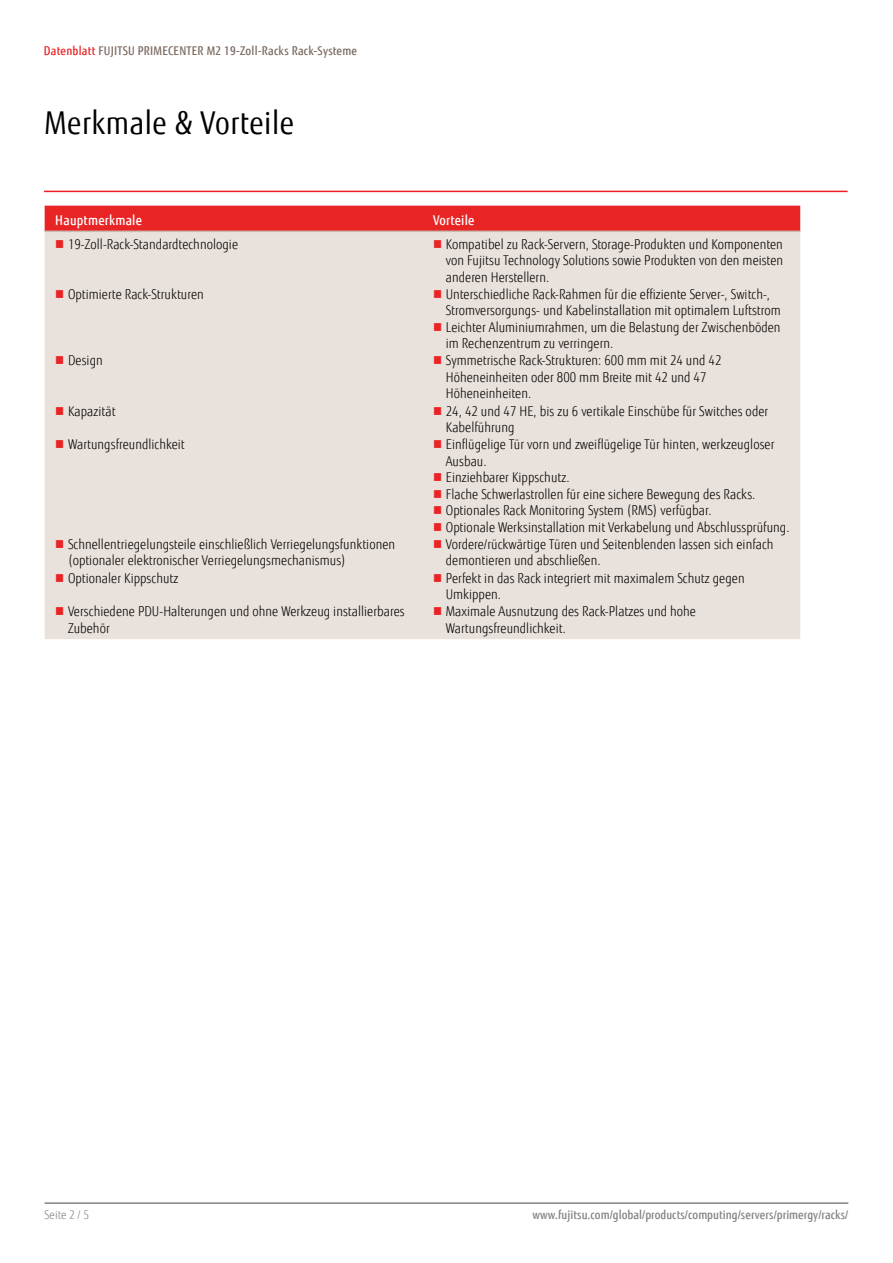
<style>
.page{position:relative;width:893px;height:1263px;background:#fff}
.page>*{position:absolute;margin:0;border:0;box-sizing:border-box;transform-origin:0 0}
.t1{font:31.5px "Fujitsu Sans";letter-spacing:.02em;color:#000;scale:.9 1}
.t2{font:300 13.5px/16.5px "Fujitsu Sans";letter-spacing:.005em;color:#000;scale:.9 1}
.t3{font:500 13.5px "Fujitsu Sans";letter-spacing:.02em;color:#fff;scale:.9 1}
.t4{font:500 12px "Fujitsu Sans";letter-spacing:.005em;color:#818280;scale:.9 1}
.t5{font:500 12px "Fujitsu Sans";letter-spacing:.02em;color:#79695e;scale:.9 1}
.t6{font:300 12px "Fujitsu Sans";letter-spacing:.005em;color:#818280;scale:.9 1}
.s1{color:#e92425}
</style>
<div class="page">
<hr style="left:45px;top:1202px;width:803px;height:2px;background:#818280">
<div style="left:45px;top:206px;width:755px;height:25px;background:#e92425"></div>
<div style="left:45px;top:232px;width:755px;height:407px;background:#e9e1db"></div>
<hr style="left:45px;top:231px;width:377px;height:1px;background:#c9bbb0">
<hr style="left:422px;top:231px;width:378px;height:1px;background:#c9bbb0">
<hr style="left:44px;top:191px;width:804px;height:1px;background:#ed1d24">
<svg style="left:56px;top:240px;width:7px;height:8px"></svg>
<svg style="left:434px;top:240px;width:7px;height:8px"></svg>
<svg style="left:56px;top:290px;width:7px;height:8px"></svg>
<svg style="left:434px;top:290px;width:7px;height:8px"></svg>
<svg style="left:434px;top:323px;width:7px;height:8px"></svg>
<svg style="left:56px;top:356px;width:7px;height:8px"></svg>
<svg style="left:434px;top:356px;width:7px;height:8px"></svg>
<svg style="left:56px;top:407px;width:7px;height:8px"></svg>
<svg style="left:434px;top:407px;width:7px;height:8px"></svg>
<svg style="left:56px;top:440px;width:7px;height:8px"></svg>
<svg style="left:434px;top:440px;width:7px;height:8px"></svg>
<svg style="left:434px;top:473px;width:7px;height:8px"></svg>
<svg style="left:434px;top:490px;width:7px;height:8px"></svg>
<svg style="left:434px;top:506px;width:7px;height:8px"></svg>
<svg style="left:434px;top:523px;width:7px;height:8px"></svg>
<svg style="left:56px;top:540px;width:7px;height:8px"></svg>
<svg style="left:434px;top:540px;width:7px;height:8px"></svg>
<svg style="left:56px;top:574px;width:7px;height:7px"></svg>
<svg style="left:434px;top:574px;width:7px;height:7px"></svg>
<svg style="left:56px;top:607px;width:7px;height:8px"></svg>
<svg style="left:434px;top:607px;width:7px;height:8px"></svg>
<p class="t5" style="left:44px;top:43px;width:349px"><span class="s1">Datenblatt</span> FUJITSU PRIMECENTER M2 19-Zoll-Racks Rack-Systeme</p>
<h1 class="t1" style="left:45px;top:104px;width:279px">Merkmale &amp; Vorteile</h1>
<p class="t3" style="left:55px;top:212px;width:98px">Hauptmerkmale</p>
<p class="t3" style="left:433px;top:212px;width:48px">Vorteile</p>
<p class="t2" style="left:68px;top:236px;width:190px">19-Zoll-Rack-Standardtechnologie</p>
<p class="t2" style="left:446px;top:236px;width:376px;text-align:justify">Kompatibel zu Rack-Servern, Storage-Produkten und Komponenten von Fujitsu Technology Solutions sowie Produkten von den meisten anderen Herstellern.</p>
<p class="t2" style="left:68px;top:286px;width:152px">Optimierte Rack-Strukturen</p>
<p class="t2" style="left:446px;top:286px;width:374px">Unterschiedliche Rack-Rahmen für die effiziente Server-, Switch-, Stromversorgungs- und Kabelinstallation mit optimalem Luftstrom Leichter Aluminiumrahmen, um die Belastung der Zwischenböden im Rechenzentrum zu verringern.</p>
<p class="t2" style="left:68px;top:352px;width:40px">Design</p>
<p class="t2" style="left:446px;top:352px;width:308px">Symmetrische Rack-Strukturen: 600 mm mit 24 und 42<br>Höheneinheiten oder 800 mm Breite mit 42 und 47<br>Höheneinheiten.</p>
<p class="t2" style="left:68px;top:403px;width:54px">Kapazität</p>
<p class="t2" style="left:446px;top:403px;width:360px">24, 42 und 47 HE, bis zu 6 vertikale Einschübe für Switches oder<br>Kabelführung</p>
<p class="t2" style="left:68px;top:436px;width:131px">Wartungsfreundlichkeit</p>
<p class="t2" style="left:446px;top:436px;width:383px">Einflügelige Tür vorn und zweiflügelige Tür hinten, werkzeugloser Ausbau.<br>Einziehbarer Kippschutz.<br>Flache Schwerlastrollen für eine sichere Bewegung des Racks.<br>Optionales Rack Monitoring System (RMS) verfügbar.<br>Optionale Werksinstallation mit Verkabelung und Abschlussprüfung.</p>
<p class="t2" style="left:68px;top:536px;width:365px">Schnellentriegelungsteile einschließlich Verriegelungsfunktionen (optionaler elektronischer Verriegelungsmechanismus)</p>
<p class="t2" style="left:446px;top:536px;width:366px">Vordere/rückwärtige Türen und Seitenblenden lassen sich einfach demontieren und abschließen.</p>
<p class="t2" style="left:68px;top:570px;width:124px">Optionaler Kippschutz</p>
<p class="t2" style="left:446px;top:570px;width:334px">Perfekt in das Rack integriert mit maximalem Schutz gegen<br>Umkippen.</p>
<p class="t2" style="left:68px;top:603px;width:376px">Verschiedene PDU-Halterungen und ohne Werkzeug installierbares<br>Zubehör</p>
<p class="t2" style="left:446px;top:603px;width:280px">Maximale Ausnutzung des Rack-Platzes und hohe<br>Wartungsfreundlichkeit.</p>
<p class="t6" style="left:45px;top:1208px;width:51px">Seite 2 / 5</p>
<p class="t4" style="left:532px;top:1208px;width:352px">www.fujitsu.com/global/products/computing/servers/primergy/racks/</p>
</div>
